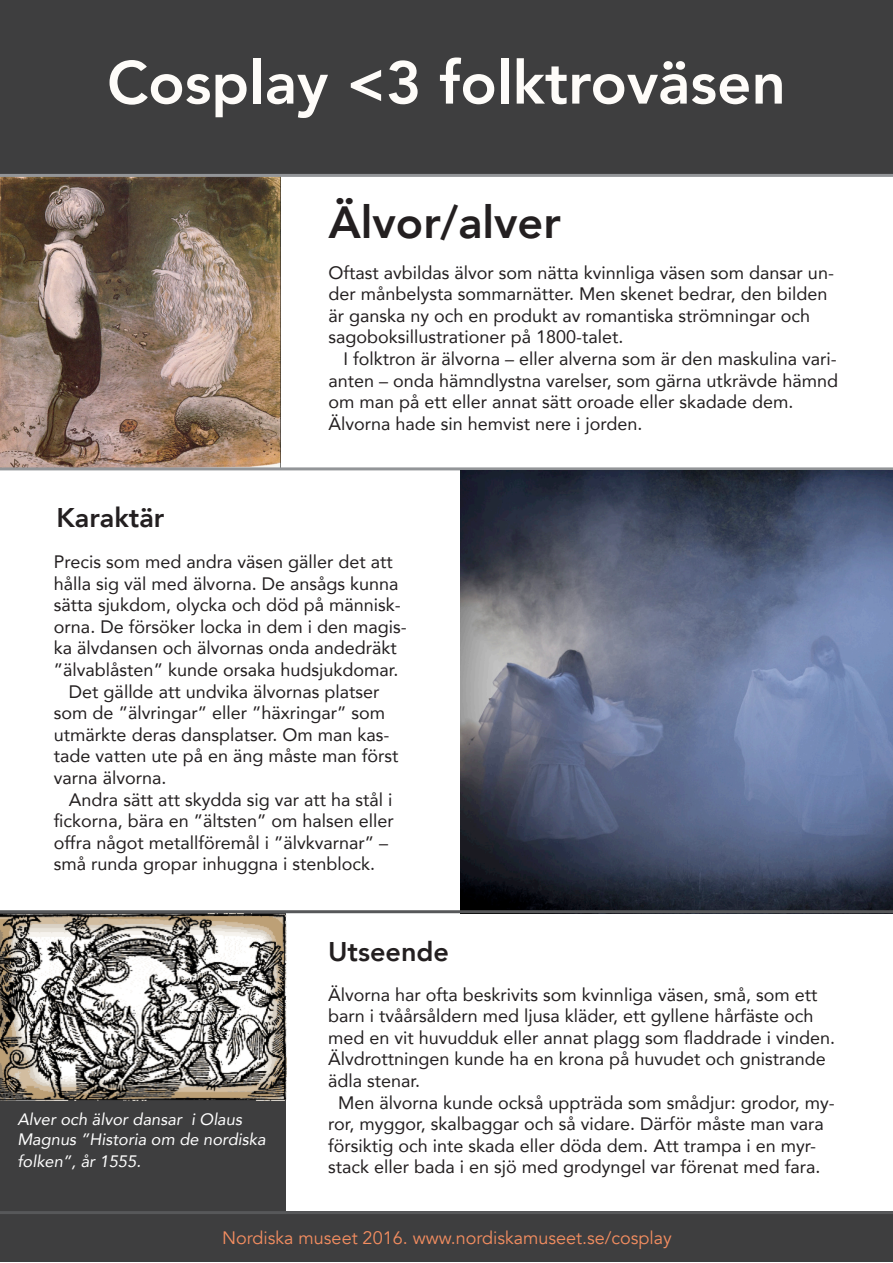
<style>
.page{position:relative;width:893px;height:1263px;background:#fff}
.page>*{position:absolute;margin:0;border:0;box-sizing:border-box;transform-origin:0 0}
.t1{font:800 60px "Avenir";color:#fefcf9}
.t2{font:800 45px "Avenir";color:#231f20}
.t3{font:800 27px "Avenir";color:#231f20}
.t4{font:18px/21.6px "Avenir";color:#231f20}
.t5{font:18px "Avenir";color:#f38d60}
.t6{font:italic 16.5px/19.8px "Avenir";color:#fff}
</style>
<div class="page">
<div style="left:0;top:0;width:893px;height:1262px;background:#3e3e3f"></div>
<div style="left:280px;top:175px;width:613px;height:292px;background:#fff"></div>
<div style="left:0;top:468px;width:501px;height:444px;background:#fff"></div>
<div style="left:286px;top:913px;width:607px;height:298px;background:#fff"></div>
<img style="left:0;top:177px;width:281px;height:290px">
<hr style="left:0;top:467px;width:893px;height:3px;background:#939598">
<hr style="left:0;top:174px;width:893px;height:3px;background:#939598">
<img style="left:461px;top:471px;width:432px;height:439px">
<hr style="left:0;top:910px;width:893px;height:3px;background:#57585a">
<img style="left:0;top:913px;width:286px;height:188px">
<hr style="left:0;top:1211px;width:893px;height:3px;background:#57585a">
<p class="t1" style="left:107px;top:36px;width:680px">Cosplay &lt;3 folktroväsen</p>
<p class="t3" style="left:56px;top:497px;width:109px">Karaktär</p>
<p class="t2" style="left:328px;top:188px;width:234px">Älvor/alver</p>
<p class="t4" style="left:328px;top:261px;width:507px">Oftast avbildas älvor som nätta kvinnliga väsen som dansar un&shy;der månbelysta sommarnätter. Men skenet bedrar, den bilden är ganska ny och en produkt av romantiska strömningar och sagoboksillustrationer på 1800-talet.</p>
<p class="t4" style="left:328px;top:347px;width:511px;text-indent:15px">I folktron är älvorna – eller alverna som är den maskulina vari&shy;anten – onda hämndlystna varelser, som gärna utkrävde hämnd om man på ett eller annat sätt oroade eller skadade dem.<br>Älvorna hade sin hemvist nere i jorden.</p>
<p class="t4" style="left:54px;top:550px;width:354px">Precis som med andra väsen gäller det att hålla sig väl med älvorna. De ansågs kunna sätta sjukdom, olycka och död på människ&shy;orna. De försöker locka in dem i den magis&shy;ka älvdansen och älvornas onda andedräkt ”älvablåsten” kunde orsaka hudsjukdomar.</p>
<p class="t4" style="left:54px;top:680px;width:346px;text-indent:15px">Det gällde att undvika älvornas platser som de ”älvringar” eller ”häxringar” som utmärkte deras dansplatser. Om man kas&shy;tade vatten ute på en äng måste man först varna älvorna.</p>
<p class="t4" style="left:54px;top:788px;width:341px;text-indent:15px">Andra sätt att skydda sig var att ha stål i fickorna, bära en ”ältsten” om halsen eller offra något metallföremål i ”älvkvarnar” – små runda gropar inhuggna i stenblock.</p>
<p class="t6" style="left:17px;top:1109px;width:250px">Alver och älvor dansar i Olaus<br>Magnus ”Historia om de nordiska</p>
<p class="t6" style="left:17px;top:1151px;width:125px">folken”, år 1555.</p>
<p class="t3" style="left:328px;top:931px;width:122px">Utseende</p>
<p class="t4" style="left:328px;top:983px;width:508px">Älvorna har ofta beskrivits som kvinnliga väsen, små, som ett barn i tvåårsåldern med ljusa kläder, ett gyllene hårfäste och med en vit huvudduk eller annat plagg som fladdrade i vinden.<br>Älvdrottningen kunde ha en krona på huvudet och gnistrande ädla stenar.</p>
<p class="t4" style="left:328px;top:1091px;width:508px;text-indent:10px">Men älvorna kunde också uppträda som smådjur: grodor, my&shy;ror, myggor, skalbaggar och så vidare. Därför måste man vara försiktig och inte skada eller döda dem. Att trampa i en myr&shy;stack eller bada i en sjö med grodyngel var förenat med fara.</p>
<p class="t5" style="left:222px;top:1227px;width:451px">Nordiska museet 2016. www.nordiskamuseet.se/cosplay</p>
</div>
